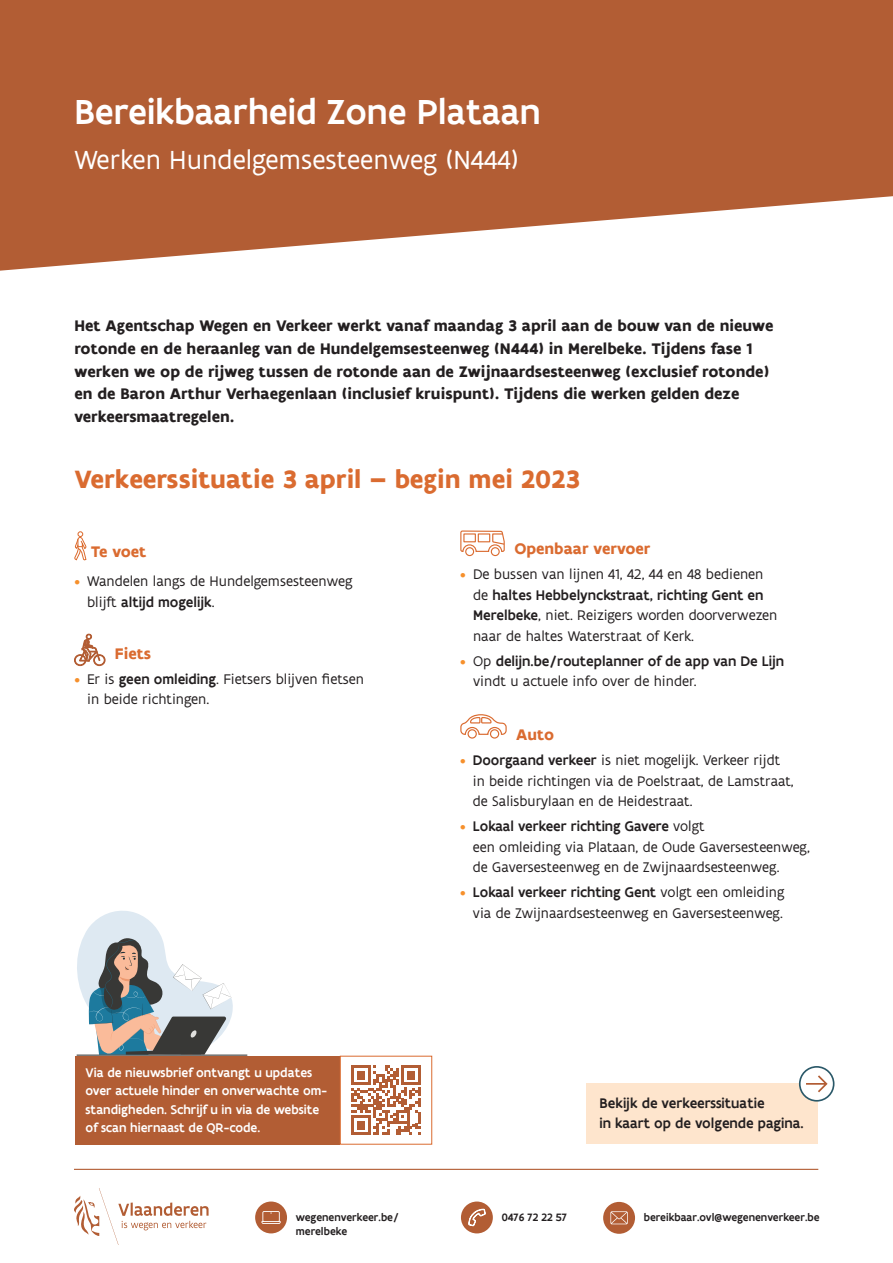
<style>
.page{position:relative;width:893px;height:1263px;background:#fff}
.page>*{position:absolute;margin:0;border:0;box-sizing:border-box;transform-origin:0 0}
.t1{font:500 37.5px "Flanders Art Sans";color:#fff}
.t2{font:28.05px "Flanders Art Sans";color:#fff}
.t3{font:700 27px "Flanders Art Sans";color:#da6b30}
.t4{font:700 16.5px/22.6px "Flanders Art Sans";color:#231f20}
.t5{font:700 16.5px "Flanders Art Sans";color:#da6b30}
.t6{font:15px/20.7px "Flanders Art Sans";color:#231f20}
.t7{font:500 15px/20.7px "Flanders Art Sans";color:#231f20}
.t8{font:500 13.5px/18.6px "Flanders Art Sans";color:#fff}
.t9{font:500 11.55px/14.5px "Flanders Art Sans";color:#231f20}
.s1{color:#f6902c}
.s2{font-weight:500}
.s3{font-weight:400;color:#f6902c}
.s4{font-weight:400}
</style>
<div class="page">
<svg style="left:0;top:0;width:893px;height:271px;background:#bc7350"></svg>
<hr style="left:74px;top:1169px;width:744px;height:1px;background:#b25d34">
<div style="left:255px;top:1201px;width:32px;height:32px;background:#b25d34;border-radius:50%"></div>
<svg style="left:261px;top:1211px;width:20px;height:13px"></svg>
<div style="left:603px;top:1202px;width:32px;height:32px;background:#b25d34;border-radius:50%"></div>
<svg style="left:610px;top:1211px;width:18px;height:13px"></svg>
<div style="left:461px;top:1201px;width:32px;height:32px;background:#b25d34;border-radius:50%"></div>
<svg style="left:469px;top:1209px;width:16px;height:17px"></svg>
<svg style="left:74px;top:531px;width:13px;height:30px"></svg>
<svg style="left:74px;top:634px;width:31px;height:32px"></svg>
<svg style="left:74px;top:1188px;width:135px;height:57px"></svg>
<div style="left:75px;top:1056px;width:265px;height:88px;background:#b25d34"></div>
<svg style="left:76px;top:911px;width:157px;height:145px"></svg>
<hr style="left:77px;top:1054px;width:170px;height:2px;background:#383836">
<svg style="left:351px;top:1065px;width:70px;height:70px"></svg>
<div style="left:340px;top:1056px;width:92px;height:88px;border:1px solid #da6b30"></div>
<svg style="left:460px;top:530px;width:45px;height:27px"></svg>
<svg style="left:460px;top:714px;width:47px;height:25px"></svg>
<div style="left:587px;top:1084px;width:231px;height:60px;background:#fee5cd"></div>
<div style="left:800px;top:1067px;width:34px;height:34px;background:#fff;border-radius:50%"></div>
<div style="left:799px;top:1066px;width:35px;height:35px;border:2px solid #2a5868;border-radius:50%"></div>
<svg style="left:806px;top:1075px;width:22px;height:17px"></svg>
<h1 class="t1" style="left:74px;top:89px;width:468px">Bereikbaarheid Zone Plataan</h1>
<h2 class="t2" style="left:74px;top:143px;width:446px">Werken Hundelgemsesteenweg (N444)</h2>
<p class="t4" style="left:74px;top:315px;width:701px">Het Agentschap Wegen en Verkeer werkt vanaf maandag 3 april aan de bouw van de nieuwe rotonde en de heraanleg van de Hundelgemsesteenweg (N444) in Merelbeke. Tijdens fase 1 werken we op de rijweg tussen de rotonde aan de Zwijnaardsesteenweg (exclusief rotonde) en de Baron Arthur Verhaegenlaan (inclusief kruispunt). Tijdens die werken gelden deze verkeersmaatregelen.</p>
<h3 class="t3" style="left:74px;top:462px;width:507px">Verkeerssituatie 3 april – begin mei 2023</h3>
<p class="t5" style="left:91px;top:541px;width:57px">Te voet</p>
<p class="t6" style="left:87px;top:571px;width:267px;text-indent:-13px"><span class="s1">•</span> Wandelen langs de Hundelgemsesteenweg blijft <span class="s2">altijd mogelijk</span>.</p>
<p class="t5" style="left:115px;top:643px;width:38px">Fiets</p>
<p class="t6" style="left:87px;top:668px;width:278px;text-indent:-13px"><span class="s1">•</span> Er is <span class="s2">geen omleiding</span>. Fietsers blijven fietsen in beide richtingen.</p>
<p class="t8" style="left:86px;top:1063px;width:243px">Via de nieuwsbrief ontvangt u updates over actuele hinder en onverwachte om&shy;standigheden. Schrijf u in via de website of scan hiernaast de QR-code.</p>
<p class="t5" style="left:514px;top:538px;width:138px">Openbaar vervoer</p>
<p class="t6" style="left:473px;top:564px;width:306px;text-indent:-13px"><span class="s1">•</span> De bussen van lijnen 41, 42, 44 en 48 bedienen de <span class="s2">haltes Hebbelynckstraat, richting Gent en Merelbeke</span>, niet. Reizigers worden doorverwezen naar de haltes Waterstraat of Kerk.</p>
<p class="t7" style="left:473px;top:650px;width:313px;text-indent:-13px"><span class="s3">•</span> <span class="s4">Op</span> delijn.be/routeplanner of de app van De Lijn <span class="s4">vindt u actuele info over de hinder.</span></p>
<p class="t5" style="left:516px;top:724px;width:39px">Auto</p>
<p class="t6" style="left:473px;top:750px;width:322px;text-indent:-13px"><span class="s1">•</span> <span class="s2">Doorgaand verkeer</span> is niet mogelijk. Verkeer rijdt in beide richtingen via de Poelstraat, de Lamstraat, de Salisburylaan en de Heidestraat.</p>
<p class="t6" style="left:473px;top:816px;width:338px;text-indent:-13px"><span class="s1">•</span> <span class="s2">Lokaal verkeer richting Gavere</span> volgt<br>een omleiding via Plataan, de Oude Gaversesteenweg, de Gaversesteenweg en de Zwijnaardsesteenweg.</p>
<p class="t6" style="left:460px;top:882px;width:326px;text-align:right"><span class="s1">•</span> <span class="s2">Lokaal verkeer richting Gent</span> volgt een omleiding via de Zwijnaardsesteenweg en Gaversesteenweg.</p>
<p class="t7" style="left:600px;top:1093px;width:206px">Bekijk de verkeerssituatie<br>in kaart op de volgende pagina.</p>
<p class="t9" style="left:296px;top:1210px;width:105px">wegenenverkeer.be/ merelbeke</p>
<p class="t9" style="left:502px;top:1210px;width:67px">0476 72 22 57</p>
<p class="t9" style="left:644px;top:1210px;width:177px">bereikbaar.ovl@wegenenverkeer.be</p>
</div>
